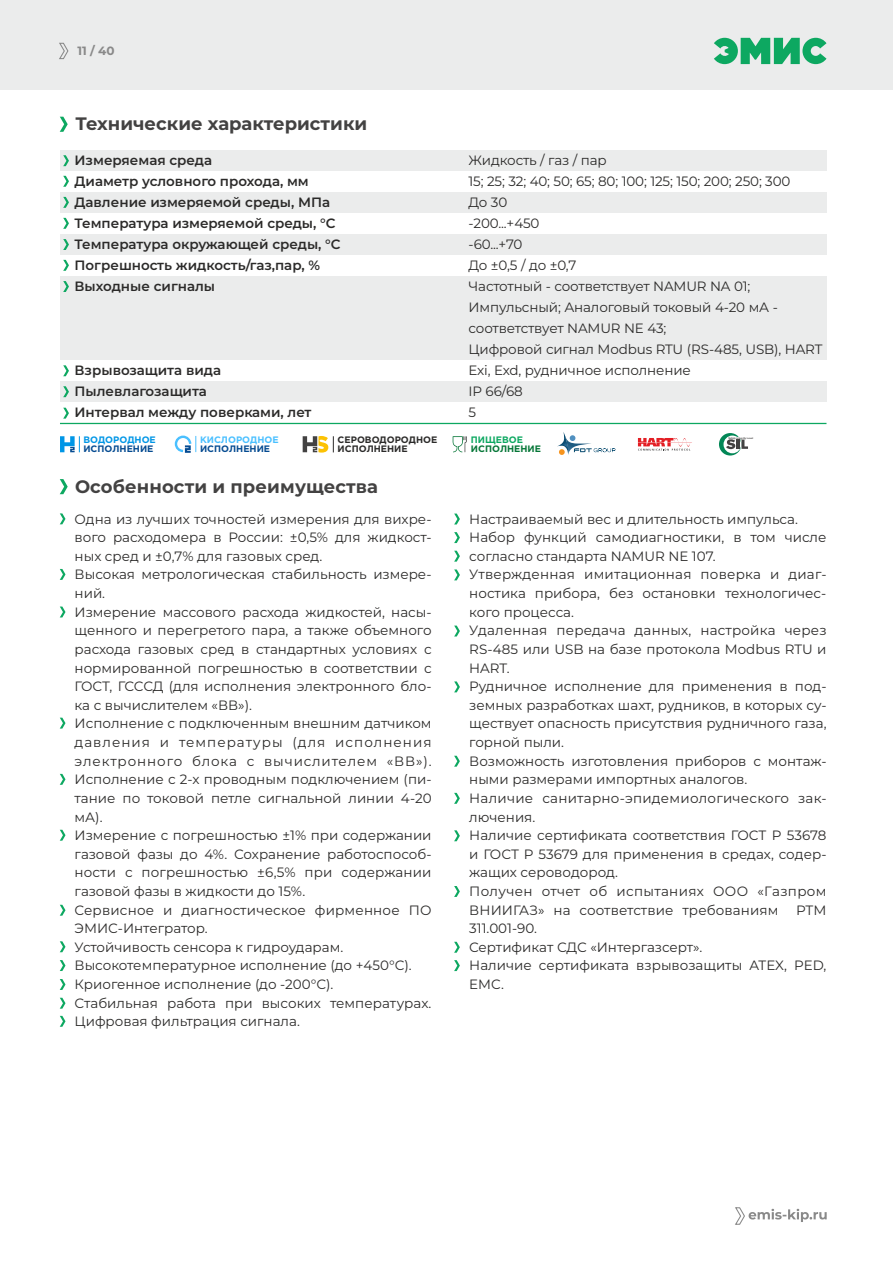
<style>
.page{position:relative;width:893px;height:1263px;background:#fff}
.page>*{position:absolute;margin:0;border:0;box-sizing:border-box;transform-origin:0 0}
.t1{font:700 18px "Montserrat";color:#434242}
.t2{font:13.5px/18.6px "Montserrat";color:#2b2a29}
.t3{font:600 13.5px/21px "Montserrat";color:#2b2a29}
.t4{font:700 12px "Montserrat";color:#898989}
.t5{font:9.3px/9.4px "Gotham Pro";color:#2b2a29}
.t6{font:9.3px "Gotham Pro";color:#054b91}
.t7{font:9.3px "Gotham Pro";color:#4ac0ff}
.t8{font:9.3px "Gotham Pro";color:#0096e6}
.t9{font:9.3px "Gotham Pro";color:#057637}
.t10{font:9.3px "Gotham Pro";color:#0da861}
.t11{font:700 2.4px "Arial";color:#434242}
</style>
<div class="page">
<div style="left:0;top:0;width:893px;height:90px;background:#ebecec"></div>
<div style="left:60px;top:150px;width:766px;height:21px;background:#ebecec"></div>
<div style="left:60px;top:192px;width:766px;height:21px;background:#ebecec"></div>
<div style="left:60px;top:234px;width:766px;height:21px;background:#ebecec"></div>
<div style="left:60px;top:276px;width:766px;height:84px;background:#ebecec"></div>
<div style="left:60px;top:381px;width:766px;height:21px;background:#ebecec"></div>
<svg style="left:63px;top:155px;width:6px;height:11px"></svg>
<svg style="left:60px;top:513px;width:5px;height:11px"></svg>
<svg style="left:60px;top:569px;width:5px;height:11px"></svg>
<svg style="left:60px;top:606px;width:5px;height:11px"></svg>
<svg style="left:60px;top:718px;width:5px;height:10px"></svg>
<svg style="left:60px;top:774px;width:5px;height:11px"></svg>
<svg style="left:454px;top:756px;width:6px;height:11px"></svg>
<svg style="left:454px;top:793px;width:6px;height:11px"></svg>
<hr style="left:60px;top:423px;width:766px;height:1px;background:#0da861">
<svg style="left:63px;top:176px;width:6px;height:11px"></svg>
<svg style="left:63px;top:197px;width:6px;height:11px"></svg>
<svg style="left:63px;top:218px;width:6px;height:11px"></svg>
<svg style="left:63px;top:239px;width:6px;height:11px"></svg>
<svg style="left:63px;top:260px;width:6px;height:11px"></svg>
<svg style="left:63px;top:281px;width:6px;height:11px"></svg>
<svg style="left:63px;top:408px;width:6px;height:11px"></svg>
<svg style="left:454px;top:551px;width:6px;height:11px"></svg>
<svg style="left:63px;top:365px;width:6px;height:11px"></svg>
<svg style="left:63px;top:386px;width:6px;height:11px"></svg>
<svg style="left:454px;top:532px;width:6px;height:11px"></svg>
<svg style="left:454px;top:569px;width:6px;height:11px"></svg>
<svg style="left:454px;top:681px;width:6px;height:11px"></svg>
<svg style="left:719px;top:433px;width:29px;height:22px"></svg>
<svg style="left:638px;top:438px;width:54px;height:13px"></svg>
<svg style="left:303px;top:436px;width:31px;height:17px"></svg>
<svg style="left:174px;top:435px;width:22px;height:18px"></svg>
<svg style="left:60px;top:436px;width:20px;height:16px"></svg>
<svg style="left:452px;top:436px;width:15px;height:17px"></svg>
<svg style="left:557px;top:432px;width:58px;height:23px"></svg>
<svg style="left:60px;top:830px;width:5px;height:11px"></svg>
<svg style="left:60px;top:905px;width:5px;height:11px"></svg>
<svg style="left:60px;top:941px;width:5px;height:11px"></svg>
<svg style="left:60px;top:960px;width:5px;height:11px"></svg>
<svg style="left:454px;top:830px;width:6px;height:11px"></svg>
<svg style="left:454px;top:886px;width:6px;height:11px"></svg>
<svg style="left:454px;top:942px;width:6px;height:11px"></svg>
<svg style="left:454px;top:960px;width:6px;height:11px"></svg>
<svg style="left:454px;top:626px;width:6px;height:10px"></svg>
<svg style="left:454px;top:514px;width:6px;height:10px"></svg>
<svg style="left:60px;top:998px;width:5px;height:11px"></svg>
<svg style="left:735px;top:1207px;width:92px;height:18px"></svg>
<svg style="left:59px;top:42px;width:10px;height:18px"></svg>
<svg style="left:60px;top:479px;width:8px;height:15px"></svg>
<svg style="left:60px;top:117px;width:8px;height:15px"></svg>
<svg style="left:60px;top:979px;width:5px;height:11px"></svg>
<svg style="left:60px;top:1016px;width:5px;height:11px"></svg>
<svg style="left:714px;top:38px;width:112px;height:26px"></svg>
<p class="t4" style="left:77px;top:44px;width:39px">11 / 40</p>
<h1 class="t1" style="left:76px;top:113px;width:293px">Технические характеристики</h1>
<p class="t3" style="left:75px;top:150px;width:268px">Измеряемая среда<br>Диаметр условного прохода, мм<br>Давление измеряемой среды, МПа<br>Температура измеряемой среды, °C<br>Температура окружающей среды, °C<br>Погрешность жидкость/газ,пар, %<br>Выходные сигналы</p>
<p class="t3" style="left:75px;top:360px;width:238px">Взрывозащита вида<br>Пылевлагозащита<br>Интервал между поверками, лет</p>
<p class="t8" style="left:83px;top:436px;width:74px">ВОДОРОДНОЕ</p>
<p class="t6" style="left:83px;top:445px;width:72px">ИСПОЛНЕНИЕ</p>
<p class="t7" style="left:200px;top:436px;width:80px">КИСЛОРОДНОЕ</p>
<p class="t6" style="left:200px;top:445px;width:72px">ИСПОЛНЕНИЕ</p>
<p class="t5" style="left:338px;top:435px;width:101px">СЕРОВОДОРОДНОЕ<br>ИСПОЛНЕНИЕ</p>
<p class="t2" style="left:468px;top:150px;width:355px;line-height:21px">Жидкость / газ / пар<br>15; 25; 32; 40; 50; 65; 80; 100; 125; 150; 200; 250; 300<br>До 30<br>-200...+450<br>-60...+70<br>До ±0,5 / до ±0,7<br>Частотный - соответствует NAMUR NA 01;<br>Импульсный; Аналоговый токовый 4-20 мА - соответствует NAMUR NE 43;<br>Цифровой сигнал Modbus RTU (RS-485, USB), HART<br>Exi, Exd, рудничное исполнение<br>IP 66/68<br>5</p>
<p class="t10" style="left:471px;top:436px;width:54px">ПИЩЕВОЕ</p>
<p class="t9" style="left:471px;top:445px;width:72px">ИСПОЛНЕНИЕ</p>
<p class="t11" style="left:729px;top:437px;width:26px">Safety integrity Level</p>
<h1 class="t1" style="left:75px;top:475px;width:305px">Особенности и преимущества</h1>
<p class="t2" style="left:75px;top:509px;width:359px">Одна из лучших точностей измерения для вихре&shy;вого расходомера в России: ±0,5% для жидкост&shy;ных сред и ±0,7% для газовых сред.<br>Высокая метрологическая стабильность измере&shy;ний.<br>Измерение массового расхода жидкостей, насы&shy;щенного и перегретого пара, а также объемного расхода газовых сред в стандартных условиях с нормированной погрешностью в соответствии с ГОСТ, ГСССД (для исполнения электронного бло&shy;ка с вычислителем «ВВ»).<br>Исполнение с подключенным внешним датчиком давления и температуры (для исполнения электронного блока с вычислителем «ВВ»).<br>Исполнение с 2-х проводным подключением (пи&shy;тание по токовой петле сигнальной линии 4-20 мА).<br>Измерение с погрешностью ±1% при содержании газовой фазы до 4%. Сохранение работоспособ&shy;ности с погрешностью ±6,5% при содержании газовой фазы в жидкости до 15%.<br>Сервисное и диагностическое фирменное ПО ЭМИС-Интегратор.<br>Устойчивость сенсора к гидроударам.<br>Высокотемпературное исполнение (до +450°С).<br>Криогенное исполнение (до -200°С).<br>Стабильная работа при высоких температурах.<br>Цифровая фильтрация сигнала.</p>
<p class="t2" style="left:469px;top:509px;width:359px">Настраиваемый вес и длительность импульса.<br>Набор функций самодиагностики, в том числе согласно стандарта NAMUR NE 107.<br>Утвержденная имитационная поверка и диаг&shy;ностика прибора, без остановки технологичес&shy;кого процесса.<br>Удаленная передача данных, настройка через RS-485 или USB на базе протокола Modbus RTU и HART.<br>Рудничное исполнение для применения в под&shy;земных разработках шахт, рудников, в которых су&shy;ществует опасность присутствия рудничного газа, горной пыли.<br>Возможность изготовления приборов с монтаж&shy;ными размерами импортных аналогов.<br>Наличие санитарно-эпидемиологического зак&shy;лючения.<br>Наличие сертификата соответствия ГОСТ Р 53678 и ГОСТ Р 53679 для применения в средах, содер&shy;жащих сероводород.<br>Получен отчет об испытаниях ООО «Газпром ВНИИГАЗ» на соответствие требованиям</p>
<p class="t2" style="left:796px;top:900px;width:32px">РТМ</p>
<p class="t2" style="left:469px;top:919px;width:359px">311.001-90.<br>Сертификат СДС «Интергазсерт».<br>Наличие сертификата взрывозащиты ATEX, PED,<br>EMC.</p>
</div>
